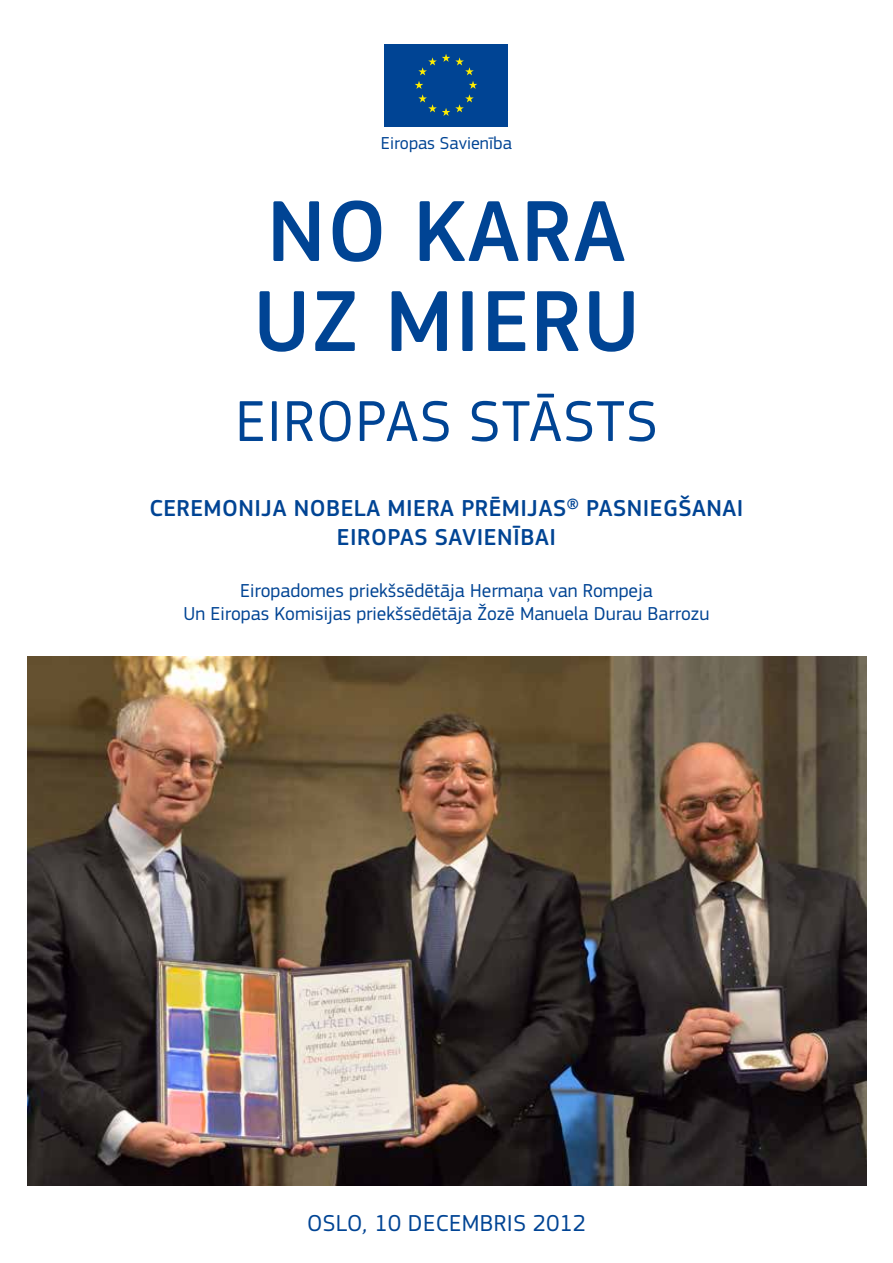
<style>
.page{position:relative;width:893px;height:1263px;background:#fff}
.page>*{position:absolute;margin:0;border:0;box-sizing:border-box;transform-origin:0 0}
.t1{font:500 90px/90px "EC Square Sans Pro";letter-spacing:.02em;color:#004494}
.t2{font:60px "EC Square Sans Pro";letter-spacing:.02em;color:#004494}
.t3{font:500 24px/28.8px "EC Square Sans Pro";letter-spacing:.02em;color:#004494;text-align:center}
.t4{font:24px "EC Square Sans Pro";color:#004494}
.t5{font:19.5px/23.4px "EC Square Sans Pro";color:#004494;text-align:center}
.t6{font:18px "EC Square Sans Pro";color:#004494}
.s1{font-style:italic}
</style>
<div class="page">
<img style="left:28px;top:657px;width:839px;height:529px">
<svg style="left:384px;top:126px;width:124px;height:1px"></svg>
<div style="left:384px;top:44px;width:124px;height:82px;background:#004494"></div>
<svg style="left:415px;top:81px;width:62px;height:35px"></svg>
<svg style="left:418px;top:54px;width:56px;height:21px"></svg>
<p class="t6" style="left:381px;top:133px;width:133px">Eiropas Savienība</p>
<h1 class="t1" style="left:253px;top:188px;width:388px">NO KARA<br>UZ MIERU</h1>
<h2 class="t2" style="left:235px;top:386px;width:424px">Eiropas stāsts</h2>
<p class="t3" style="left:149px;top:494px;width:596px">CEREMONIJA NOBELA MIERA PRĒMIJAS® PASNIEGŠANAI<br>EIROPAS SAVIENĪBAI</p>
<p class="t5" style="left:184px;top:579px;width:527px">Eiropadomes priekšsēdētāja Hermaņa van Rompeja<br>Un Eiropas Komisijas priekšsēdētāja Žozē Manuela Durau Barrozu</p>
<p class="t4" style="left:307px;top:1209px;width:157px">Oslo<span class="s1">,</span> 10 decembr</p>
<p class="t4" style="left:507px;top:1209px;width:81px">is 2012</p>
</div>
